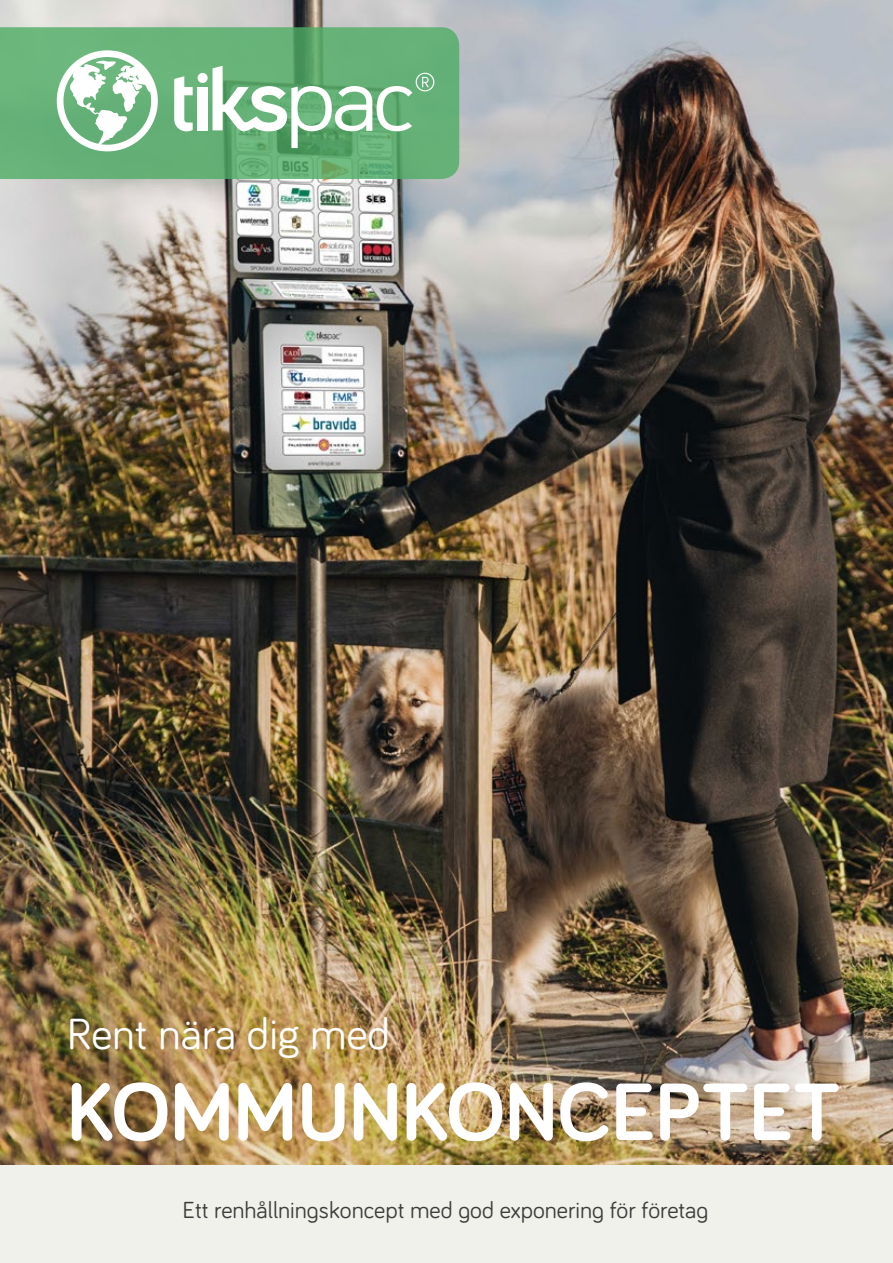
<style>
.page{position:relative;width:893px;height:1263px;background:#fff}
.page>*{position:absolute;margin:0;border:0;box-sizing:border-box;transform-origin:0 0}
.t1{font:700 84px "Bariol";color:#fff}
.t2{font:45px "Bariol";color:#fff}
.t3{font:24px "Bariol";color:#3c3c3b}
</style>
<div class="page">
<img style="left:0;top:0;width:893px;height:1165px">
<svg style="left:0;top:27px;width:459px;height:152px;background:#66b178"></svg>
<svg style="left:57px;top:50px;width:101px;height:101px"></svg>
<svg style="left:174px;top:76px;width:19px;height:55px"></svg>
<div style="left:198px;top:87px;width:10px;height:43px;background:#fff"></div>
<div style="left:198px;top:73px;width:10px;height:10px;background:#fff;border-radius:50%"></div>
<svg style="left:212px;top:66px;width:222px;height:82px"></svg>
<div style="left:0;top:1165px;width:893px;height:98px;background:#f1f1ec"></div>
<h2 class="t2" style="left:67px;top:1003px;width:325px">Rent nära dig med</h2>
<h1 class="t1" style="left:67px;top:1054px;width:775px">KOMMUNKONCEPTET</h1>
<p class="t3" style="left:183px;top:1194px;width:527px">Ett renhållningskoncept med god exponering för företag</p>
</div>
